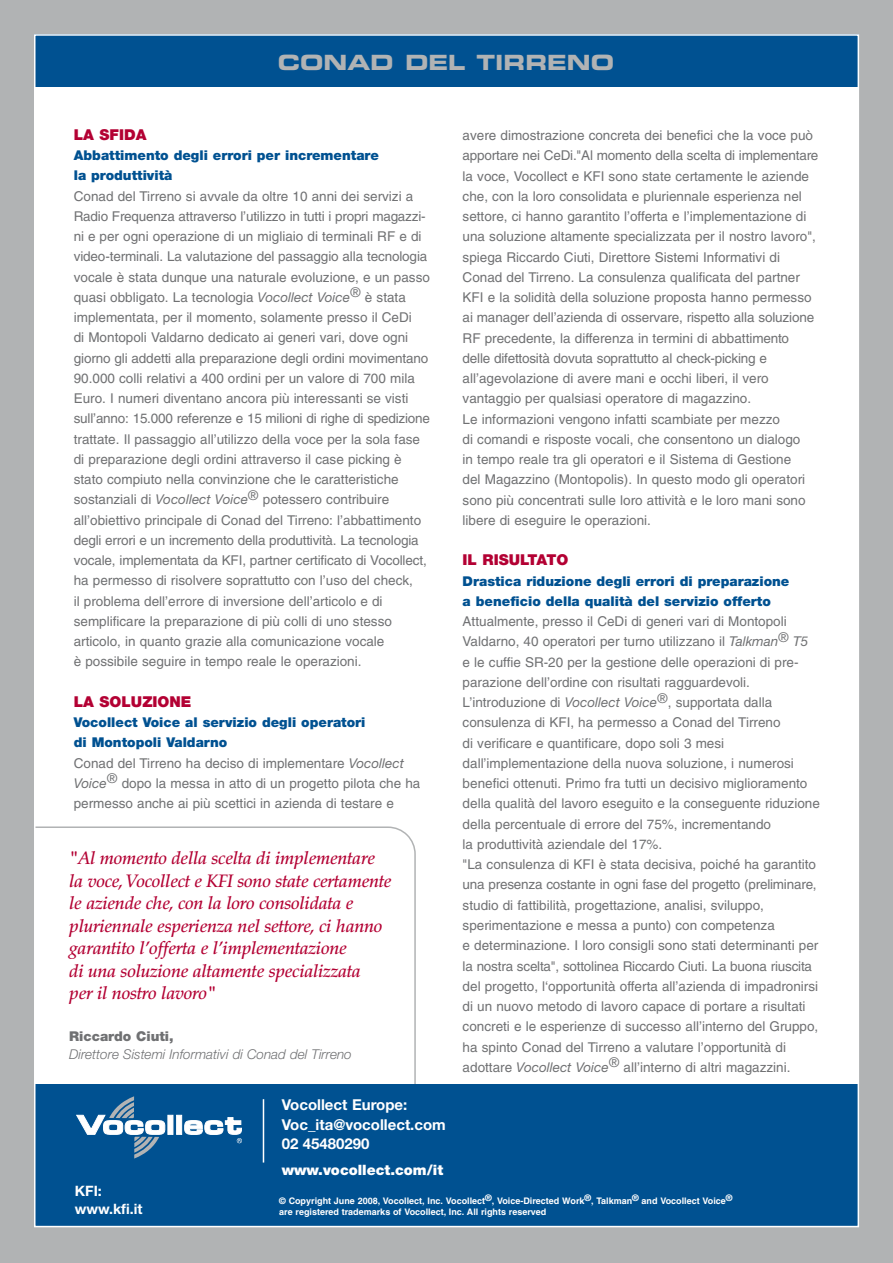
<style>
.page{position:relative;width:893px;height:1263px;background:#b1b3b4}
.page>*{position:absolute;margin:0;border:0;box-sizing:border-box;transform-origin:0 0}
.t1{font:21px "Eurostile Bold Extended Two";color:#b1b3b4}
.t2{font:italic 500 18px/22.5px "Palatino";letter-spacing:-.015em;color:#b30033}
.t3{font:700 15px/19.5px "Helvetica Neue";color:#fff}
.t4{font:900 15px "Helvetica Neue";color:#b30033}
.t5{font:900 14.25px "Helvetica Neue";color:#fff}
.t6{font:700 14.25px/18.3px "Helvetica Neue";color:#fff}
.t7{font:13.5px/20.2px "Helvetica";color:#707173}
.t8{font:900 13.5px/20.2px "Helvetica Neue";color:#005191}
.t9{font:italic 300 13.5px "Helvetica Neue";color:#707173}
.t10{font:900 13.5px "Helvetica Neue";color:#707173}
.t11{font:700 9px/10.5px "Helvetica";color:#fff}
.s1{font-family:"Helvetica Neue";font-style:italic}
</style>
<div class="page">
<div style="left:34px;top:85px;width:824px;height:1000px;background:#fff"></div>
<div style="left:34px;top:34px;width:825px;height:53px;background:#005191"></div>
<svg style="left:37px;top:826px;width:379px;height:258px"></svg>
<div style="left:35px;top:1084px;width:823px;height:143px;background:#005191"></div>
<div style="left:168px;top:1115px;width:5px;height:19px;background:#fff"></div>
<svg style="left:176px;top:1115px;width:6px;height:19px"></svg>
<svg style="left:184px;top:1117px;width:58px;height:26px"></svg>
<svg style="left:76px;top:1096px;width:90px;height:62px"></svg>
<hr style="left:263px;top:1099px;width:1px;height:63px;background:#fff">
<h1 class="t1" style="left:278px;top:48px;width:338px">CONAD DEL TIRRENO</h1>
<p class="t4" style="left:74px;top:125px;width:74px">LA SFIDA</p>
<p class="t8" style="left:74px;top:145px;width:307px">Abbattimento degli errori per incrementare la produttività</p>
<p class="t7" style="left:74px;top:186px;width:358px">Conad del Tirreno si avvale da oltre 10 anni dei servizi a Radio Frequenza attraverso l’utilizzo in tutti i propri magazzi&shy;ni e per ogni operazione di un migliaio di terminali RF e di video-terminali. La valutazione del passaggio alla tecnologia vocale è stata dunque una naturale evoluzione, e un passo quasi obbligato. La tecnologia <span class="s1">Vocollect Voice</span><sup>®</sup> è stata implementata, per il momento, solamente presso il CeDi<br>di Montopoli Valdarno dedicato ai generi vari, dove ogni giorno gli addetti alla preparazione degli ordini movimentano 90.000 colli relativi a 400 ordini per un valore di 700 mila Euro. I numeri diventano ancora più interessanti se visti sull’anno: 15.000 referenze e 15 milioni di righe di spedizione trattate. Il passaggio all’utilizzo della voce per la sola fase di preparazione degli ordini attraverso il case picking è stato compiuto nella convinzione che le caratteristiche sostanziali di <span class="s1">Vocollect Voice</span><sup>®</sup> potessero contribuire all’obiettivo principale di Conad del Tirreno: l’abbattimento degli errori e un incremento della produttività. La tecnologia vocale, implementata da KFI, partner certificato di Vocollect, ha permesso di risolvere soprattutto con l’uso del check,<br>il problema dell’errore di inversione dell’articolo e di semplificare la preparazione di più colli di uno stesso articolo, in quanto grazie alla comunicazione vocale<br>è possibile seguire in tempo reale le operazioni.</p>
<p class="t4" style="left:74px;top:692px;width:38px">LA SOLU</p>
<p class="t4" style="left:142px;top:692px;width:51px">ZIONE</p>
<p class="t8" style="left:74px;top:712px;width:293px">Vocollect Voice al servizio degli operatori di Montopoli Valdarno</p>
<p class="t7" style="left:74px;top:753px;width:348px">Conad del Tirreno ha deciso di implementare <span class="s1">Vocollect<br>Voice</span><sup>®</sup> dopo la messa in atto di un progetto pilota che ha permesso anche ai più scettici in azienda di testare e</p>
<p class="t2" style="left:69px;top:847px;width:324px">"Al momento della scelta di implementare la voce, Vocollect e KFI sono state certamente le aziende che, con la loro consolidata e pluriennale esperienza nel settore, ci hanno garantito l’offerta e l’implementazione<br>di una soluzione altamente specializzata<br>per il nostro lavoro"</p>
<p class="t10" style="left:69px;top:1028px;width:106px">Riccardo Ciuti,</p>
<p class="t9" style="left:69px;top:1046px;width:284px">Direttore Sistemi Informativi di Conad del Tirreno</p>
<p class="t7" style="left:463px;top:125px;width:357px">avere dimostrazione concreta dei benefici che la voce può apportare nei CeDi."Al momento della scelta di implementare la voce, Vocollect e KFI sono state certamente le aziende che, con la loro consolidata e pluriennale esperienza nel settore, ci hanno garantito l’offerta e l’implementazione di una soluzione altamente specializzata per il nostro lavoro", spiega Riccardo Ciuti, Direttore Sistemi Informativi di Conad del Tirreno. La consulenza qualificata del partner KFI e la solidità della soluzione proposta hanno permesso ai manager dell’azienda di osservare, rispetto alla soluzione RF precedente, la differenza in termini di abbattimento delle difettosità dovuta soprattutto al check-picking e all’agevolazione di avere mani e occhi liberi, il vero vantaggio per qualsiasi operatore di magazzino.<br>Le informazioni vengono infatti scambiate per mezzo<br>di comandi e risposte vocali, che consentono un dialogo<br>in tempo reale tra gli operatori e il Sistema di Gestione<br>del Magazzino (Montopolis). In questo modo gli operatori sono più concentrati sulle loro attività e le loro mani sono libere di eseguire le operazioni.</p>
<p class="t4" style="left:463px;top:551px;width:48px">IL RISUL</p>
<p class="t4" style="left:528px;top:551px;width:41px">TATO</p>
<p class="t8" style="left:463px;top:571px;width:328px">Drastica riduzione degli errori di preparazione a beneficio della qualità del servizio offerto</p>
<p class="t7" style="left:463px;top:611px;width:359px">Attualmente, presso il CeDi di generi vari di Montopoli Valdarno, 40 operatori per turno utilizzano il <span class="s1">Talkman</span><sup>®</sup> <span class="s1">T5<br></span>e le cuffie SR-20 per la gestione delle operazioni di pre&shy;parazione dell’ordine con risultati ragguardevoli.<br>L’introduzione di <span class="s1">Vocollect Voice</span><sup>®</sup>, supportata dalla consulenza di KFI, ha permesso a Conad del Tirreno<br>di verificare e quantificare, dopo soli 3 mesi dall’implementazione della nuova soluzione, i numerosi benefici ottenuti. Primo fra tutti un decisivo miglioramento della qualità del lavoro eseguito e la conseguente riduzione della percentuale di errore del 75%, incrementando<br>la produttività aziendale del 17%.<br>"La consulenza di KFI è stata decisiva, poiché ha garantito una presenza costante in ogni fase del progetto (preliminare, studio di fattibilità, progettazione, analisi, sviluppo, sperimentazione e messa a punto) con competenza<br>e determinazione. I loro consigli sono stati determinanti per la nostra scelta", sottolinea Riccardo Ciuti. La buona riuscita del progetto, l‘opportunità offerta all’azienda di impadronirsi di un nuovo metodo di lavoro capace di portare a risultati concreti e le esperienze di successo all’interno del Gruppo, ha spinto Conad del Tirreno a valutare l’opportunità di adottare <span class="s1">Vocollect Voice</span><sup>®</sup> all’interno di altri magazzini.</p>
<p class="t6" style="left:75px;top:1181px;width:69px">KFI: www.kfi.it</p>
<p class="t3" style="left:282px;top:1095px;width:166px">Vocollect Europe:<br>Voc_ita@vocollect.com<br>02 45480290</p>
<p class="t5" style="left:282px;top:1161px;width:163px">www.vocollect.com/it</p>
<p class="t11" style="left:279px;top:1195px;width:455px">© Copyright June 2008, Vocollect, Inc. Vocollect®, Voice-Directed Work®, Talkman® and Vocollect Voice® are registered trademarks of Vocollect, Inc. All rights reserved</p>
</div>
